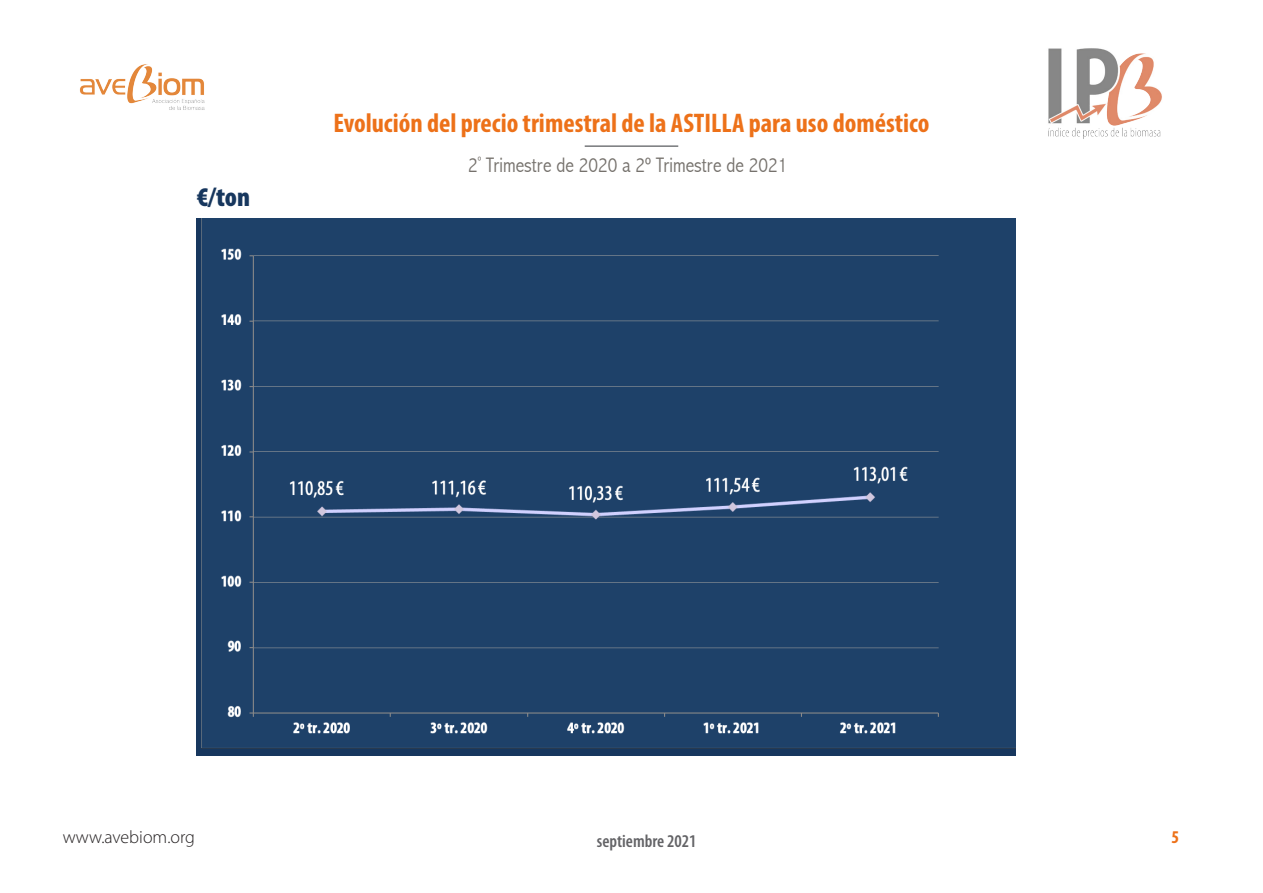
<style>
.page{position:relative;width:1263px;height:893px;background:#fff}
.page>*{position:absolute;margin:0;border:0;box-sizing:border-box;transform-origin:0 0}
.t1{font:700 condensed 27px "Myriad Pro";color:#ed7119}
.t2{font:900 condensed 27px "Myriad Pro";color:#17375e}
.t3{font:300 condensed 21px "Abadi";color:#75716c}
.t4{font:300 18px "Myriad Pro";color:#231f20}
.t5{font:600 condensed 18px "Myriad Pro";color:#636366}
.t6{font:700 condensed 18px "Myriad Pro";color:#ed7119}
</style>
<div class="page">
<img style="left:1048px;top:48px;width:114px;height:91px">
<img style="left:80px;top:64px;width:125px;height:46px">
<div style="left:196px;top:218px;width:819px;height:538px;background:#17375e"></div>
<div style="left:202px;top:218px;width:813px;height:531px;background:#1e4169"></div>
<hr style="left:585px;top:145px;width:93px;height:2px;background:#76787b">
<p class="t1" style="left:333px;top:106px;width:598px">Evolución del precio trimestral de la ASTILLA para uso doméstico</p>
<p class="t2" style="left:196px;top:179px;width:55px">€/ton</p>
<p class="t3" style="left:468px;top:153px;width:321px">2<sup>º</sup> Trimestre de 2020 a 2º Trimestre de 2021</p>
<p class="t4" style="left:63px;top:826px;width:134px">www.avebiom.org</p>
<p class="t6" style="left:1171px;top:825px;width:9px">5</p>
<p class="t5" style="left:597px;top:830px;width:101px">septiembre 2021</p>
</div>
